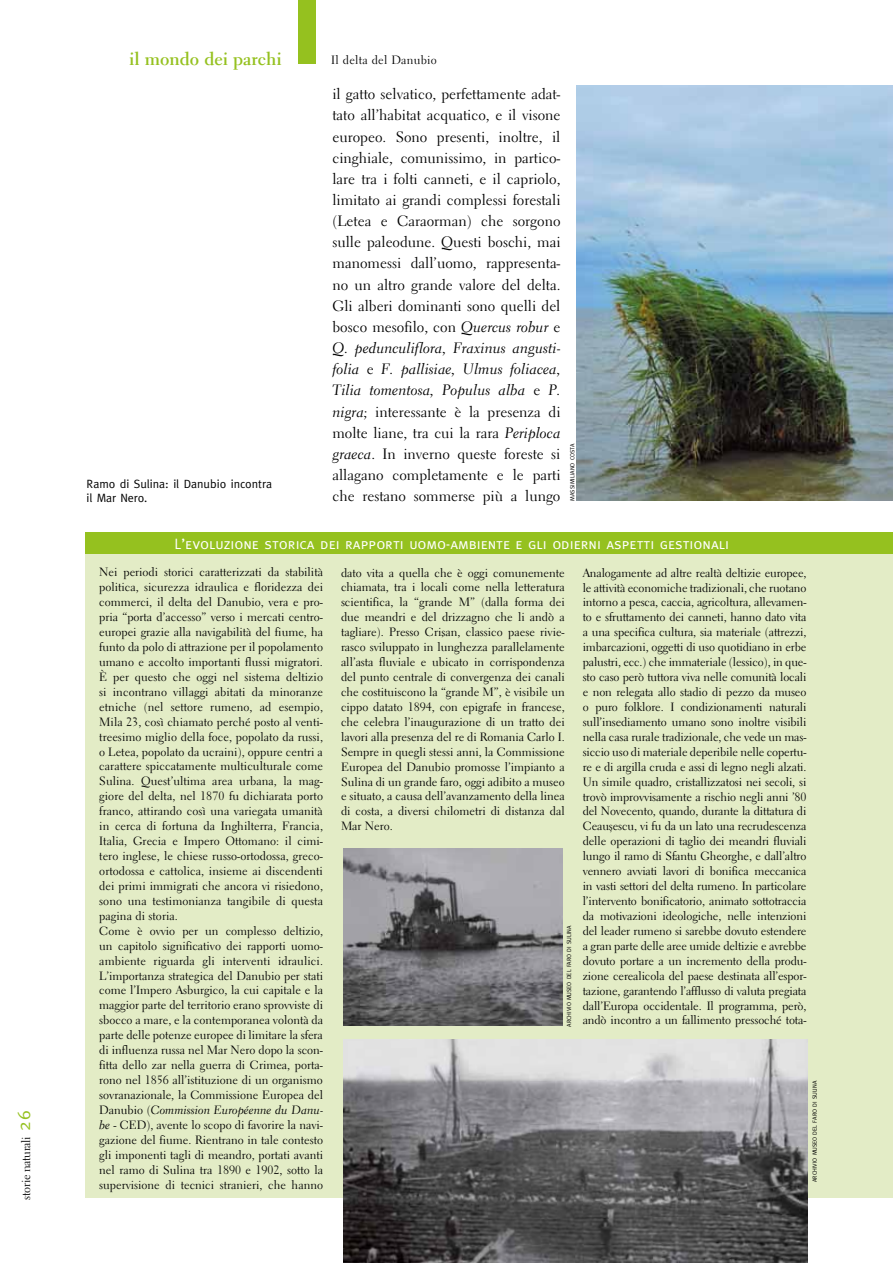
<style>
.page{position:relative;width:893px;height:1263px;background:#fff}
.page>*{position:absolute;margin:0;border:0;box-sizing:border-box;transform-origin:0 0}
.t1{font:700 18px "Electra LH";color:#95c11f}
.t2{font:15px/21.1px "Electra LH";color:#000;text-align:justify}
.t3{font:15px "Meta Caps";color:#fff}
.t4{font:12px/15px "Electra LH";color:#000;text-align:justify}
.t5{font:12px/13.5px "Meta";color:#000}
.t6{font:12px "Electra LH";letter-spacing:.025em;color:#000}
.t7{font:12px "Electra LH";letter-spacing:-.025em;color:#000}
.t8{font:9px "Electra LH";color:#000}
.t9{font:6px "Meta";color:#000}
.s1{font-family:"Meta";font-size:18px;color:#95c11f}
.s2{font-family:"Electra LH Cursive"}
</style>
<div class="page">
<div style="left:298px;top:0;width:17px;height:64px;background:#95c11f"></div>
<img style="left:577px;top:85px;width:316px;height:416px">
<div style="left:85px;top:537px;width:808px;height:661px;background:#e3ecc6"></div>
<div style="left:85px;top:532px;width:808px;height:21px;background:#95c11f"></div>
<img style="left:344px;top:848px;width:218px;height:178px">
<img style="left:344px;top:1039px;width:464px;height:224px">
<p class="t7" style="left:19px;top:1199px;width:91px;rotate:-90deg">storie naturali <span class="s1">26</span></p>
<p class="t1" style="left:129px;top:48px;width:154px">il mondo dei parchi</p>
<p class="t6" style="left:331px;top:52px;width:107px">Il delta del Danubio</p>
<p class="t2" style="left:332px;top:84px;width:230px">il gatto selvatico, perfettamente adat&shy;tato all’habitat acquatico, e il visone europeo. Sono presenti, inoltre, il cinghiale, comunissimo, in partico&shy;lare tra i folti canneti, e il capriolo, limitato ai grandi complessi forestali (Letea e Caraorman) che sorgono sulle paleodune. Questi boschi, mai manomessi dall’uomo, rappresenta&shy;no un altro grande valore del delta.<br>Gli alberi dominanti sono quelli del bosco mesofilo, con <span class="s2">Quercus robur</span> e <span class="s2">Q. pedunculiflora, Fraxinus angusti&shy;folia</span> e <span class="s2">F. pallisiae, Ulmus foliacea, Tilia tomentosa, Populus alba</span> e <span class="s2">P. nigra;</span> interessante è la presenza di molte liane, tra cui la rara <span class="s2">Periploca graeca</span>. In inverno queste foreste si allagano completamente e le parti che restano sommerse più a lungo</p>
<p class="t9" style="left:569px;top:501px;width:59px;rotate:-90deg">MASSIMILIANO COSTA</p>
<p class="t5" style="left:87px;top:477px;width:187px">Ramo di Sulina: il Danubio incontra il Mar Nero.</p>
<p class="t3" style="left:174px;top:535px;width:556px">L’evoluzione storica dei rapporti uomo-ambiente e gli odierni aspetti gestionali</p>
<p class="t4" style="left:99px;top:565px;width:225px;text-align:left">Nei periodi storici caratterizzati da stabilità politica, sicurezza idraulica e floridezza dei commerci, il delta del Danubio, vera e pro&shy;pria “porta d’accesso” verso i mercati centro&shy;europei grazie alla navigabilità del fiume, ha funto da polo di attrazione per il popolamento umano e accolto importanti flussi migratori.<br>È per questo che oggi nel sistema deltizio si incontrano villaggi abitati da minoranze etniche (nel settore rumeno, ad esempio, Mila 23, così chiamato perché posto al venti&shy;treesimo miglio della foce, popolato da russi, o Letea, popolato da ucraini), oppure centri a carattere spiccatamente multiculturale come Sulina. Quest’ultima area urbana, la mag&shy;giore del delta, nel 1870 fu dichiarata porto franco, attirando così una variegata umanità in cerca di fortuna da Inghilterra, Francia, Italia, Grecia e Impero Ottomano: il cimi&shy;tero inglese, le chiese russo-ortodossa, greco&shy;ortodossa e cattolica, insieme ai discendenti dei primi immigrati che ancora vi risiedono, sono una testimonianza tangibile di questa pagina di storia.<br>Come è ovvio per un complesso deltizio, un capitolo significativo dei rapporti uomo&shy;ambiente riguarda gli interventi idraulici.<br>L’importanza strategica del Danubio per stati come l’Impero Asburgico, la cui capitale e la maggior parte del territorio erano sprovviste di sbocco a mare, e la contemporanea volontà da parte delle potenze europee di limitare la sfera di influenza russa nel Mar Nero dopo la scon&shy;fitta dello zar nella guerra di Crimea, porta&shy;rono nel 1856 all’istituzione di un organismo sovranazionale, la Commissione Europea del Danubio (<span class="s2">Commission Européenne du Danu&shy;be</span> - CED), avente lo scopo di favorire la navi&shy;gazione del fiume. Rientrano in tale contesto gli imponenti tagli di meandro, portati avanti nel ramo di Sulina tra 1890 e 1902, sotto la supervisione di tecnici stranieri, che hanno</p>
<p class="t4" style="left:341px;top:565px;width:225px">dato vita a quella che è oggi comunemente chiamata, tra i locali come nella letteratura scientifica, la “grande M” (dalla forma dei due meandri e del drizzagno che li andò a tagliare). Presso Crisan, classico paese rivie&shy;rasco sviluppato in lunghezza parallelamente all’asta fluviale e ubicato in corrispondenza del punto centrale di convergenza dei canali che costituiscono la “grande M”, è visibile un cippo datato 1894, con epigrafe in francese, che celebra l’inaugurazione di un tratto dei lavori alla presenza del re di Romania Carlo I.<br>Sempre in quegli stessi anni, la Commissione Europea del Danubio promosse l’impianto a Sulina di un grande faro, oggi adibito a museo e situato, a causa dell’avanzamento della linea di costa, a diversi chilometri di distanza dal Mar Nero.</p>
<p class="t4" style="left:583px;top:565px;width:225px">Analogamente ad altre realtà deltizie europee, le attività economiche tradizionali, che ruotano intorno a pesca, caccia, agricoltura, allevamen&shy;to e sfruttamento dei canneti, hanno dato vita a una specifica cultura, sia materiale (attrezzi, imbarcazioni, oggetti di uso quotidiano in erbe palustri, ecc.) che immateriale (lessico), in que&shy;sto caso però tuttora viva nelle comunità locali e non relegata allo stadio di pezzo da museo o puro folklore. I condizionamenti naturali sull’insediamento umano sono inoltre visibili nella casa rurale tradizionale, che vede un mas&shy;siccio uso di materiale deperibile nelle copertu&shy;re e di argilla cruda e assi di legno negli alzati.<br>Un simile quadro, cristallizzatosi nei secoli, si trovò improvvisamente a rischio negli anni ’80 del Novecento, quando, durante la dittatura di Ceausescu, vi fu da un lato una recrudescenza delle operazioni di taglio dei meandri fluviali lungo il ramo di Sfantu Gheorghe, e dall’altro vennero avviati lavori di bonifica meccanica in vasti settori del delta rumeno. In particolare l’intervento bonificatorio, animato sottotraccia da motivazioni ideologiche, nelle intenzioni del leader rumeno si sarebbe dovuto estendere a gran parte delle aree umide deltizie e avrebbe dovuto portare a un incremento della produ&shy;zione cerealicola del paese destinata all’espor&shy;tazione, garantendo l’afflusso di valuta pregiata dall’Europa occidentale. Il programma, però, andò incontro a un fallimento pressoché tota-</p>
<p class="t8" style="left:441px;top:627px;width:4px">,</p>
<p class="t8" style="left:610px;top:822px;width:4px">,</p>
<p class="t9" style="left:566px;top:1027px;width:103px;rotate:-90deg">ARCHIVIO MUSEO DEL FARO DI SULINA</p>
<p class="t9" style="left:811px;top:1182px;width:103px;rotate:-90deg">ARCHIVIO MUSEO DEL FARO DI SULINA</p>
</div>
